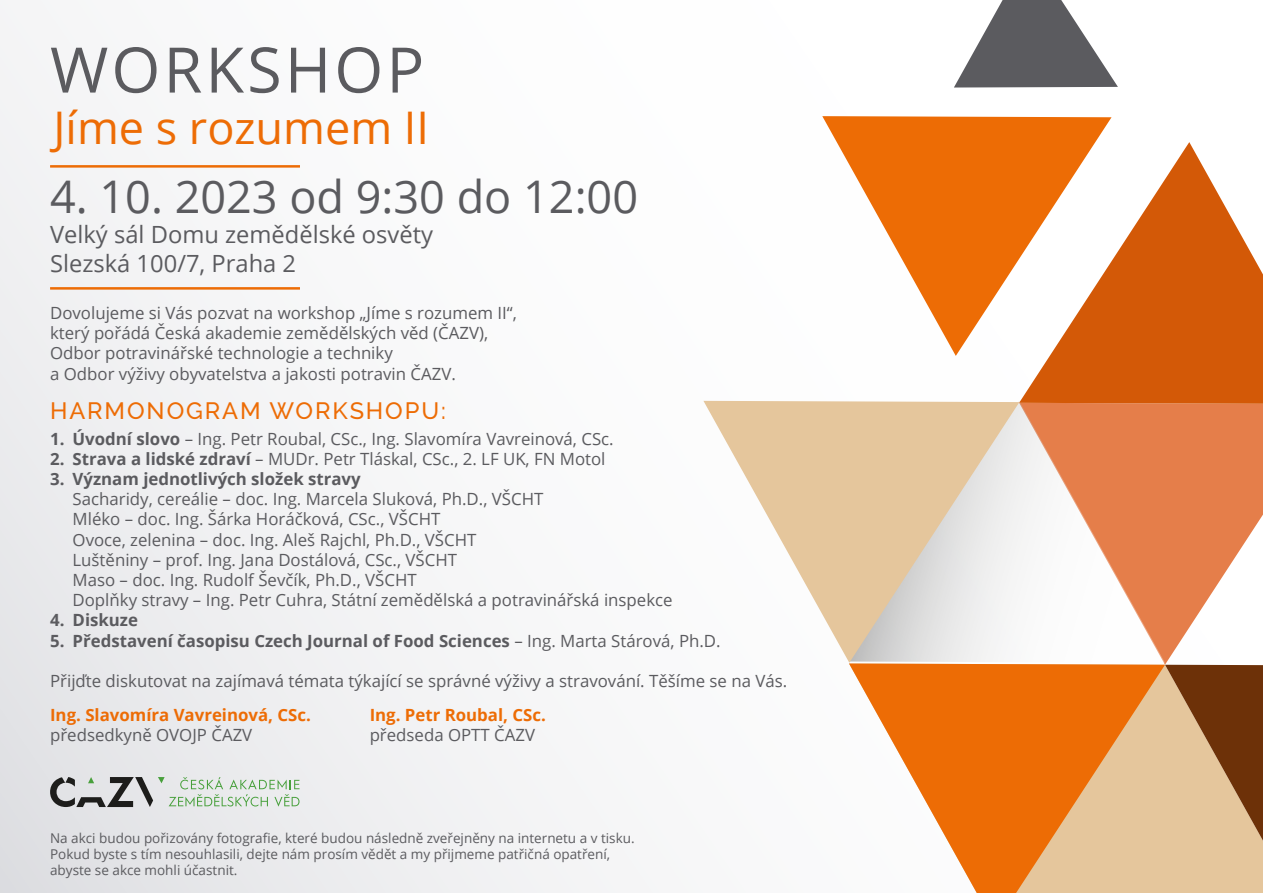
<style>
.page{position:relative;width:1263px;height:893px;background:#fff}
.page>*{position:absolute;margin:0;border:0;box-sizing:border-box;transform-origin:0 0}
.t1{font:62.85px "Open Sans";letter-spacing:.05em;color:#5b5b5f}
.t2{font:45px "Open Sans";color:#5b5b5f}
.t3{font:45px "Open Sans";color:#ed6c05}
.t4{font:23.7px/28.5px "Open Sans";color:#5b5b5f}
.t5{font:500 23.55px "Raleway";letter-spacing:.08em;color:#ed6c05}
.t6{font:16.8px/20.2px "Open Sans";color:#5b5b5f}
.t7{font:700 16.8px/20.2px "Open Sans";color:#5b5b5f}
.t8{font:700 16.8px "Open Sans";color:#ed6c05}
.t9{font:13.5px/16.2px "Open Sans";color:#5b5b5f}
.s1{font-weight:700}
.s2{font-weight:400}
</style>
<div class="page">
<div style="left:0;top:0;width:1263px;height:893px;background:linear-gradient(to right,#eeeef0,#fff)"></div>
<hr style="left:50px;top:165px;width:250px;height:3px;background:#ed6c05">
<hr style="left:50px;top:287px;width:250px;height:3px;background:#ed6c05">
<div style="left:1165px;top:841px;width:98px;height:52px;background:#e5c69c"></div>
<svg style="left:822px;top:116px;width:289px;height:240px;fill:#ed6c05"></svg>
<svg style="left:954px;top:0;width:164px;height:88px"></svg>
<svg style="left:849px;top:663px;width:316px;height:230px;fill:#ed6c05"></svg>
<svg style="left:1019px;top:404px;width:244px;height:261px;fill:#e57e4a"></svg>
<svg style="left:1019px;top:404px;width:146px;height:259px"></svg>
<svg style="left:1165px;top:665px;width:98px;height:176px;background:#a97c53"></svg>
<svg style="left:1019px;top:142px;width:244px;height:262px;fill:#d35907"></svg>
<svg style="left:703px;top:401px;width:316px;height:262px"></svg>
<svg style="left:50px;top:777px;width:250px;height:30px;background:#bbc3bc"></svg>
<h1 class="t1" style="left:50px;top:27px;width:376px">WORKSHOP</h1>
<h2 class="t3" style="left:54px;top:97px;width:377px">Jíme s rozumem II</h2>
<h2 class="t2" style="left:50px;top:166px;width:589px">4. 10. 2023 od 9:30 do 12:00</h2>
<h3 class="t4" style="left:50px;top:220px;width:384px">Velký sál Domu zemědělské osvěty<br>Slezská 100/7, Praha 2</h3>
<p class="t6" style="left:50px;top:302px;width:468px">Dovolujeme si Vás pozvat na workshop „Jíme s rozumem II“, který pořádá Česká akademie zemědělských věd (ČAZV), Odbor potravinářské technologie a techniky<br>a Odbor výživy obyvatelstva a jakosti potravin ČAZV.</p>
<h3 class="t5" style="left:50px;top:397px;width:397px">HARMONOGRAM WORKSHOPU:</h3>
<p class="t7" style="left:50px;top:428px;width:16px;text-align:justify">1.<br>2.<br>3.</p>
<p class="t6" style="left:73px;top:428px;width:543px"><span class="s1">Úvodní slovo</span> – Ing. Petr Roubal, CSc., Ing. Slavomíra Vavreinová, CSc.<br><span class="s1">Strava a lidské zdraví</span> – MUDr. Petr Tláskal, CSc., 2. LF UK, FN Motol<br><span class="s1">Význam jednotlivých složek stravy</span></p>
<p class="t6" style="left:73px;top:489px;width:602px">Sacharidy, cereálie – doc. Ing. Marcela Sluková, Ph.D., VŠCHT<br>Mléko – doc. Ing. Šárka Horáčková, CSc., VŠCHT<br>Ovoce, zelenina – doc. Ing. Aleš Rajchl, Ph.D., VŠCHT<br>Luštěniny – prof. Ing. Jana Dostálová, CSc., VŠCHT<br>Maso – doc. Ing. Rudolf Ševčík, Ph.D., VŠCHT<br>Doplňky stravy – Ing. Petr Cuhra, Státní zemědělská a potravinářská inspekce</p>
<p class="t7" style="left:73px;top:610px;width:650px">Diskuze<br>Představení časopisu Czech Journal of Food Sciences <span class="s2">– Ing. Marta Stárová, Ph.D.</span></p>
<p class="t7" style="left:50px;top:610px;width:16px">4.<br>5.</p>
<p class="t6" style="left:50px;top:670px;width:739px">Přijďte diskutovat na zajímavá témata týkající se správné výživy a stravování. Těšíme se na Vás.</p>
<p class="t8" style="left:50px;top:703px;width:262px">Ing. Slavomíra Vavreinová, CSc.</p>
<p class="t6" style="left:50px;top:725px;width:204px">předsedkyně OVOJP ČAZV</p>
<p class="t8" style="left:370px;top:703px;width:178px">Ing. Petr Roubal, CSc.</p>
<p class="t6" style="left:370px;top:725px;width:167px">předseda OPTT ČAZV</p>
<p class="t9" style="left:50px;top:829px;width:586px">Na akci budou pořizovány fotografie, které budou následně zveřejněny na internetu a v tisku.<br>Pokud byste s tím nesouhlasili, dejte nám prosím vědět a my přijmeme patřičná opatření, abyste se akce mohli účastnit.</p>
</div>
